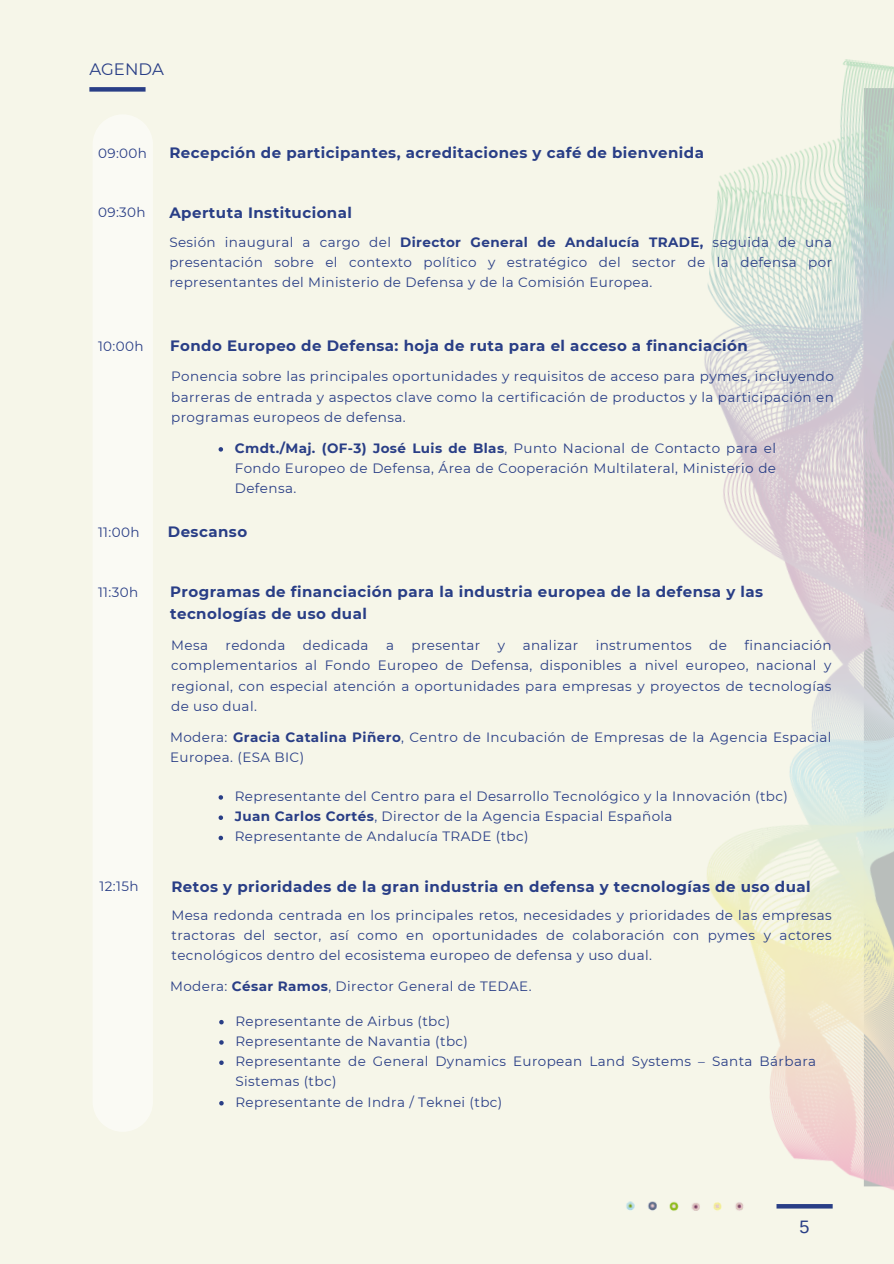
<style>
.page{position:relative;width:894px;height:1264px;background:#fff}
.page>*{position:absolute;margin:0;border:0;box-sizing:border-box;transform-origin:0 0}
.t1{font:18px "Arimo";color:#293e86}
.t2{font:16.5px "Montserrat";color:#293e86}
.t3{font:700 15px/22.5px "Montserrat";letter-spacing:.03em;color:#293e86}
.t4{font:13.5px/20.2px "Montserrat";letter-spacing:.03em;color:#293e86;text-align:justify}
.s1{font-weight:700}
</style>
<div class="page">
<div style="left:0;top:0;width:893px;height:1263px;background:#f6f6e9"></div>
<div style="left:89px;top:87px;width:56px;height:5px;background:#293e86"></div>
<div style="left:776px;top:1203px;width:56px;height:5px;background:#293e86"></div>
<img style="left:704px;top:59px;width:189px;height:1131px">
<img style="left:626px;top:1201px;width:118px;height:10px">
<div style="left:93px;top:114px;width:60px;height:1017px;background:#fafaf4"></div>
<svg style="left:218px;top:447px;width:5px;height:4px"></svg>
<svg style="left:218px;top:795px;width:5px;height:4px"></svg>
<svg style="left:218px;top:815px;width:5px;height:5px"></svg>
<svg style="left:218px;top:835px;width:5px;height:5px"></svg>
<svg style="left:219px;top:1019px;width:5px;height:5px"></svg>
<svg style="left:219px;top:1040px;width:5px;height:4px"></svg>
<svg style="left:219px;top:1060px;width:5px;height:4px"></svg>
<svg style="left:219px;top:1101px;width:5px;height:4px"></svg>
<p class="t2" style="left:89px;top:59px;width:76px">AGENDA</p>
<p class="t4" style="left:98px;top:143px;width:51px">09:00h</p>
<p class="t3" style="left:169px;top:142px;width:536px">Recepción de participantes, acreditaciones y café de bienvenida</p>
<p class="t4" style="left:98px;top:202px;width:49px">09:30h</p>
<p class="t3" style="left:169px;top:201px;width:184px">Apertuta Institucional</p>
<p class="t4" style="left:169px;top:232px;width:664px">Sesión inaugural a cargo del <span class="s1">Director General de Andalucía TRADE,</span> seguida de una presentación sobre el contexto político y estratégico del sector de la defensa por representantes del Ministerio de Defensa y de la Comisión Europea.</p>
<p class="t4" style="left:98px;top:335px;width:47px">10:00h</p>
<p class="t3" style="left:170px;top:334px;width:579px">Fondo Europeo de Defensa: hoja de ruta para el acceso a financiación</p>
<p class="t4" style="left:171px;top:366px;width:664px">Ponencia sobre las principales oportunidades y requisitos de acceso para pymes, incluyendo barreras de entrada y aspectos clave como la certificación de productos y la participación en programas europeos de defensa.</p>
<p class="t4" style="left:235px;top:438px;width:542px"><span class="s1">Cmdt./Maj. (OF-3) José Luis de Blas</span>, Punto Nacional de Contacto para el Fondo Europeo de Defensa, Área de Cooperación Multilateral, Ministerio de Defensa.</p>
<p class="t4" style="left:98px;top:522px;width:43px">11:00h</p>
<p class="t3" style="left:168px;top:520px;width:81px">Descanso</p>
<p class="t4" style="left:98px;top:581px;width:42px">11:30h</p>
<p class="t4" style="left:100px;top:876px;width:41px">12:15h</p>
<p class="t3" style="left:170px;top:580px;width:594px">Programas de financiación para la industria europea de la defensa y las tecnologías de uso dual</p>
<p class="t4" style="left:171px;top:635px;width:661px;text-indent:573px">financiación complementarios al Fondo Europeo de Defensa, disponibles a nivel europeo, nacional y regional, con especial atención a oportunidades para empresas y proyectos de tecnologías de uso dual.</p>
<p class="t4" style="left:170px;top:726px;width:662px">Modera: <span class="s1">Gracia Catalina Piñero</span>, Centro de Incubación de Empresas de la Agencia Espacial<br>Europea. (ESA BIC)</p>
<p class="t4" style="left:235px;top:785px;width:554px;text-align:left">Representante del Centro para el Desarrollo Tecnológico y la Innovación (tbc)<br><span class="s1">Juan Carlos Cortés</span>, Director de la Agencia Espacial Española<br>Representante de Andalucía TRADE (tbc)</p>
<p class="t3" style="left:171px;top:875px;width:640px">Retos y prioridades de la gran industria en defensa y tecnologías de uso dual</p>
<p class="t4" style="left:171px;top:905px;width:661px">Mesa redonda centrada en los principales retos, necesidades y prioridades de las empresas tractoras del sector, así como en oportunidades de colaboración con pymes y actores tecnológicos dentro del ecosistema europeo de defensa y uso dual.</p>
<p class="t4" style="left:170px;top:976px;width:363px">Modera: <span class="s1">César Ramos</span>, Director General de TEDAE.</p>
<p class="t4" style="left:171px;top:635px;width:38px">Mesa</p>
<p class="t4" style="left:225px;top:635px;width:61px">redonda</p>
<p class="t4" style="left:303px;top:635px;width:67px">dedicada</p>
<p class="t4" style="left:386px;top:635px;width:9px">a</p>
<p class="t4" style="left:411px;top:635px;width:70px">presentar</p>
<p class="t4" style="left:497px;top:635px;width:9px">y</p>
<p class="t4" style="left:522px;top:635px;width:57px">analizar</p>
<p class="t4" style="left:595px;top:635px;width:98px">instrumentos</p>
<p class="t4" style="left:709px;top:635px;width:19px">de</p>
<p class="t4" style="left:235px;top:1010px;width:582px;text-align:left">Representante de Airbus (tbc)<br>Representante de Navantia (tbc)<br>Representante de General Dynamics European Land Systems – Santa Bárbara Sistemas (tbc)<br>Representante de Indra / Teknei (tbc)</p>
<h1 class="t1" style="left:799px;top:1216px;width:12px">5</h1>
</div>
